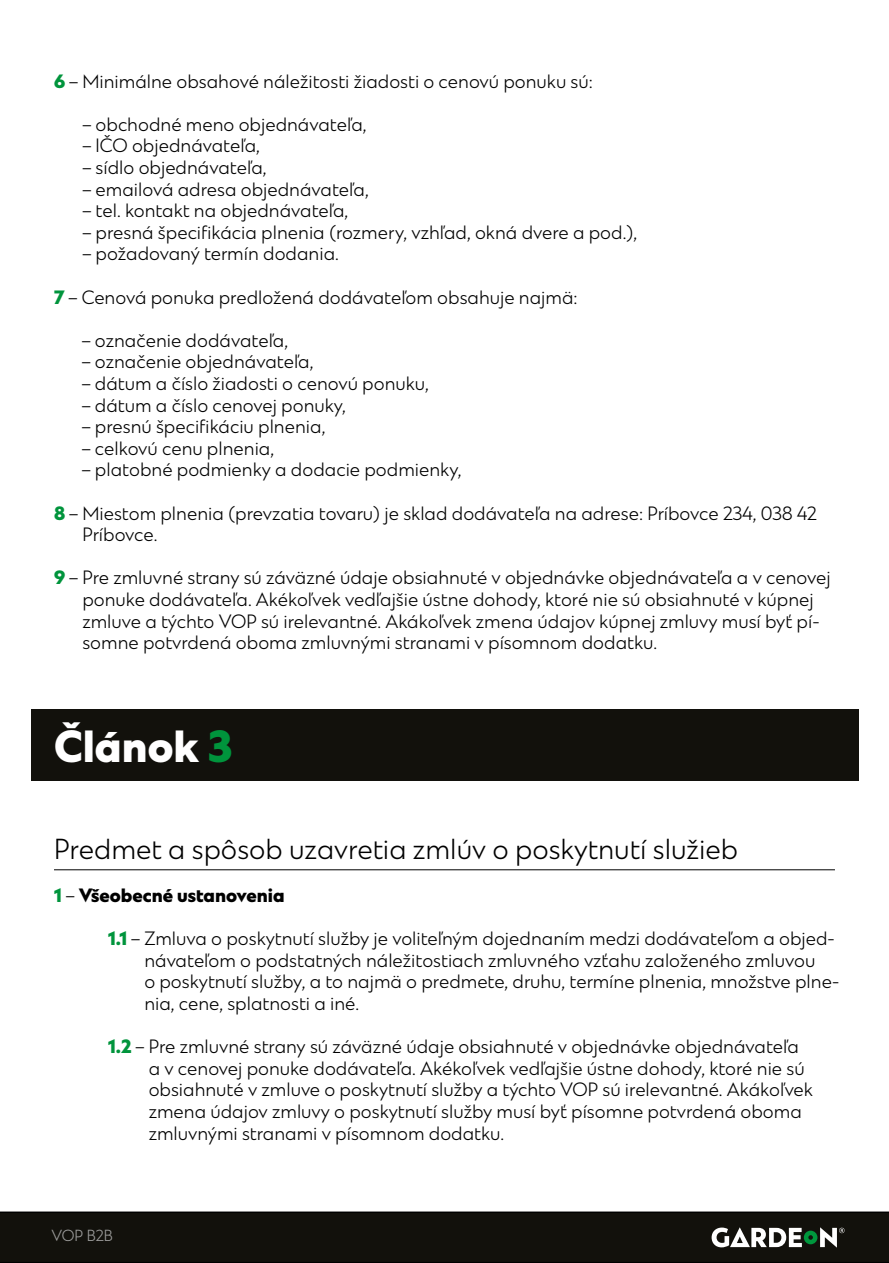
<style>
.page{position:relative;width:889px;height:1263px;background:#fff}
.page>*{position:absolute;margin:0;border:0;box-sizing:border-box;transform-origin:0 0}
.t1{font:800 42px "Ekster";color:#fff}
.t2{font:300 27px "Ekster";color:#000}
.t3{font:300 18px/21.6px "Ekster";color:#000}
.t4{font:800 18px "Ekster";color:#000}
.t5{font:300 15px "Ekster";color:#9d9d9c}
.s1{font-weight:800;color:#00943c}
.s2{color:#00943c}
.s3{font-weight:300}
</style>
<div class="page">
<div style="left:0;top:1211px;width:889px;height:52px;background:#12110c"></div>
<svg style="left:711px;top:1227px;width:133px;height:21px"></svg>
<div style="left:31px;top:709px;width:827px;height:72px;background:#12110c"></div>
<hr style="left:54px;top:869px;width:781px;height:1px;background:#000">
<p class="t3" style="left:54px;top:71px;width:540px"><span class="s1">6</span> – Minimálne obsahové náležitosti žiadosti o cenovú ponuku sú:</p>
<p class="t3" style="left:82px;top:114px;width:286px">– obchodné meno objednávateľa,</p>
<p class="t3" style="left:82px;top:136px;width:179px">– IČO objednávateľa,</p>
<p class="t3" style="left:82px;top:158px;width:186px">– sídlo objednávateľa,</p>
<p class="t3" style="left:82px;top:179px;width:288px">– emailová adresa objednávateľa,</p>
<p class="t3" style="left:82px;top:201px;width:267px">– tel. kontakt na objednávateľa,</p>
<p class="t3" style="left:82px;top:222px;width:556px">– presná špecifikácia plnenia (rozmery, vzhľad, okná dvere a pod.),</p>
<p class="t3" style="left:82px;top:244px;width:258px">– požadovaný termín dodania.</p>
<p class="t3" style="left:54px;top:287px;width:525px"><span class="s1">7</span> – Cenová ponuka predložená dodávateľom obsahuje najmä:</p>
<p class="t3" style="left:82px;top:330px;width:208px">– označenie dodávateľa,</p>
<p class="t3" style="left:82px;top:352px;width:233px">– označenie objednávateľa,</p>
<p class="t3" style="left:82px;top:374px;width:349px">– dátum a číslo žiadosti o cenovú ponuku,</p>
<p class="t3" style="left:82px;top:395px;width:266px">– dátum a číslo cenovej ponuky,</p>
<p class="t3" style="left:82px;top:417px;width:245px">– presnú špecifikáciu plnenia,</p>
<p class="t3" style="left:82px;top:438px;width:194px">– celkovú cenu plnenia,</p>
<p class="t3" style="left:82px;top:460px;width:381px">– platobné podmienky a dodacie podmienky,</p>
<p class="t3" style="left:82px;top:503px;width:736px;text-indent:-28px"><span class="s1">8</span> – Miestom plnenia (prevzatia tovaru) je sklad dodávateľa na adrese: Príbovce 234, 038 42<br>Príbovce.</p>
<p class="t3" style="left:82px;top:568px;width:750px;text-indent:-28px"><span class="s1">9</span> – Pre zmluvné strany sú záväzné údaje obsiahnuté v objednávke objednávateľa a v cenovej ponuke dodávateľa. Akékoľvek vedľajšie ústne dohody, ktoré nie sú obsiahnuté v kúpnej zmluve a týchto VOP sú irelevantné. Akákoľvek zmena údajov kúpnej zmluvy musí byť pí&shy;somne potvrdená oboma zmluvnými stranami v písomnom dodatku.</p>
<h1 class="t1" style="left:54px;top:720px;width:180px">Článok <span class="s2">3</span></h1>
<h2 class="t2" style="left:54px;top:833px;width:685px">Predmet a spôsob uzavretia zmlúv o poskytnutí služieb</h2>
<p class="t4" style="left:54px;top:884px;width:232px"><span class="s2">1</span> <span class="s3">–</span> Všeobecné ustanovenia</p>
<p class="t3" style="left:144px;top:929px;width:696px;text-indent:-36px"><span class="s1">1.1</span> – Zmluva o poskytnutí služby je voliteľným dojednaním medzi dodávateľom a objed&shy;návateľom o podstatných náležitostiach zmluvného vzťahu založeného zmluvou<br>o poskytnutí služby, a to najmä o predmete, druhu, termíne plnenia, množstve plne&shy;nia, cene, splatnosti a iné.</p>
<p class="t3" style="left:149px;top:1037px;width:666px;text-indent:-41px"><span class="s1">1.2</span> – Pre zmluvné strany sú záväzné údaje obsiahnuté v objednávke objednávateľa a v cenovej ponuke dodávateľa. Akékoľvek vedľajšie ústne dohody, ktoré nie sú obsiahnuté v zmluve o poskytnutí služby a týchto VOP sú irelevantné. Akákoľvek zmena údajov zmluvy o poskytnutí služby musí byť písomne potvrdená oboma zmluvnými stranami v písomnom dodatku.</p>
<p class="t5" style="left:51px;top:1227px;width:63px">VOP B2B</p>
</div>
